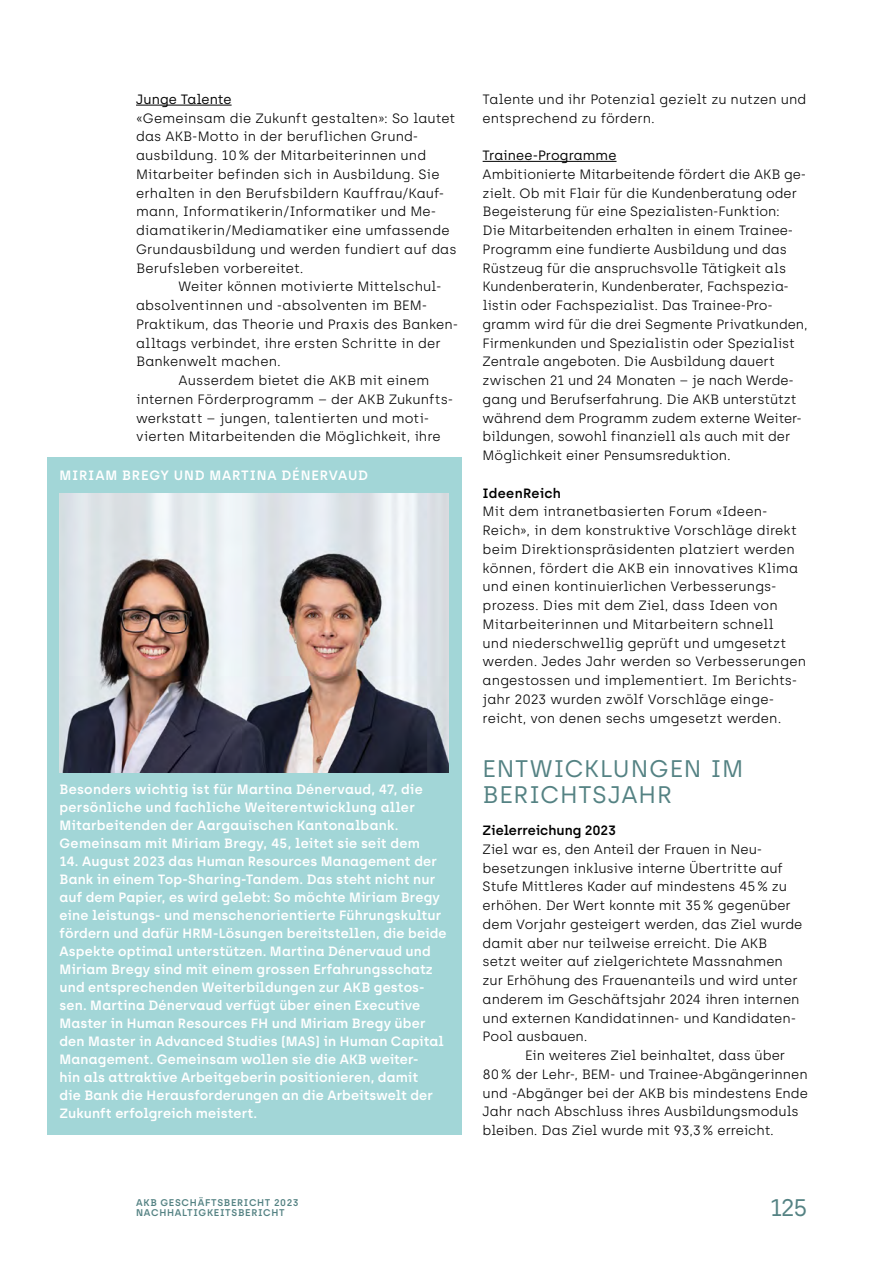
<style>
.page{position:relative;width:893px;height:1263px;background:#fff}
.page>*{position:absolute;margin:0;border:0;box-sizing:border-box;transform-origin:0 0}
.t1{font:24px/25.5px "Archia";letter-spacing:.035em;color:#548283}
.t2{font:300 13.5px/18.8px "Archia";color:#000}
.t3{font:600 13.5px/18px "Archia";letter-spacing:.01em;color:#fff}
.t4{font:600 13.5px "Archia";letter-spacing:.06em;color:#fff}
.t5{font:13.5px "Archia";color:#000}
.t6{font:600 13.5px "Archia";color:#000}
.t7{font:600 13.5px "Archia";letter-spacing:.02em;color:#000}
.t8{font:600 9.75px/9.8px "Archia";letter-spacing:.07em;color:#548283}
</style>
<div class="page">
<div style="left:47px;top:457px;width:414px;height:678px;background:#a2d6d7"></div>
<img style="left:60px;top:493px;width:389px;height:279px">
<hr style="left:136px;top:105px;width:96px;height:1px;background:#000">
<hr style="left:483px;top:161px;width:133px;height:1px;background:#000">
<p class="t5" style="left:136px;top:91px;width:97px">Junge Talente</p>
<p class="t2" style="left:136px;top:108px;width:322px">«Gemeinsam die Zukunft gestalten»: So lautet das AKB-Motto in der beruflichen Grund&shy;ausbildung. 10% der Mitarbeiterinnen und Mitarbeiter befinden sich in Ausbildung. Sie erhalten in den Berufsbildern Kauffrau/Kauf&shy;mann, Informatikerin/Informatiker und Me&shy;diamatikerin/Mediamatiker eine umfassende Grundausbildung und werden fundiert auf das Berufsleben vorbereitet.</p>
<p class="t2" style="left:179px;top:277px;width:264px">Weiter können motivierte Mittelschul-</p>
<p class="t2" style="left:136px;top:296px;width:293px">absolventinnen und -absolventen im BEM-</p>
<p class="t2" style="left:136px;top:315px;width:324px">Praktikum, das Theorie und Praxis des Banken-</p>
<p class="t2" style="left:136px;top:333px;width:306px">alltags verbindet, ihre ersten Schritte in der</p>
<p class="t2" style="left:136px;top:352px;width:146px">Bankenwelt machen.</p>
<p class="t2" style="left:179px;top:371px;width:252px">Ausserdem bietet die AKB mit einem</p>
<p class="t2" style="left:136px;top:390px;width:319px">internen Förderprogramm – der AKB Zukunfts-</p>
<p class="t2" style="left:136px;top:408px;width:295px">werkstatt – jungen, talentierten und moti-</p>
<p class="t2" style="left:136px;top:427px;width:306px">vierten Mitarbeitenden die Möglichkeit, ihre</p>
<p class="t4" style="left:60px;top:467px;width:310px">MIRIAM BREGY UND MARTINA DÉNERVAUD</p>
<p class="t3" style="left:60px;top:780px;width:365px">Besonders wichtig ist für Martina Dénervaud, 47, die persönliche und fachliche Weiterentwicklung aller Mitarbeitenden der Aargauischen Kantonalbank.<br>Gemeinsam mit Miriam Bregy, 45, leitet sie seit dem</p>
<p class="t3" style="left:60px;top:852px;width:389px">14. August 2023 das Human Resources Management der Bank in einem Top-Sharing-Tandem. Das steht nicht nur auf dem Papier, es wird gelebt: So möchte Miriam Bregy eine leistungs- und menschenorientierte Führungskultur fördern und dafür HRM-Lösungen bereitstellen, die beide Aspekte optimal unterstützen. Martina Dénervaud und Miriam Bregy sind mit einem grossen Erfahrungsschatz und entsprechenden Weiterbildungen zur AKB gestos&shy;sen. Martina Dénervaud verfügt über einen Executive Master in Human Resources FH und Miriam Bregy über den Master in Advanced Studies (MAS) in Human Capital Management. Gemeinsam wollen sie die AKB weiter-<br>hin als attraktive Arbeitgeberin positionieren, damit<br>die Bank die Herausforderungen an die Arbeitswelt der Zukunft erfolgreich meistert.</p>
<p class="t2" style="left:483px;top:90px;width:325px">Talente und ihr Potenzial gezielt zu nutzen und entsprechend zu fördern.</p>
<p class="t5" style="left:483px;top:147px;width:135px">Trainee-Programme</p>
<p class="t2" style="left:483px;top:165px;width:326px">Ambitionierte Mitarbeitende fördert die AKB ge&shy;zielt. Ob mit Flair für die Kundenberatung oder Begeisterung für eine Spezialisten-Funktion:<br>Die Mitarbeitenden erhalten in einem Trainee-Programm eine fundierte Ausbildung und das Rüstzeug für die anspruchsvolle Tätigkeit als Kundenberaterin, Kundenberater, Fachspezia&shy;listin oder Fachspezialist. Das Trainee-Pro&shy;gramm wird für die drei Segmente Privatkunden, Firmenkunden und Spezialistin oder Spezialist Zentrale angeboten. Die Ausbildung dauert zwischen 21 und 24 Monaten – je nach Werde&shy;gang und Berufserfahrung. Die AKB unterstützt während dem Programm zudem externe Weiter&shy;bildungen, sowohl finanziell als auch mit der Möglichkeit einer Pensumsreduktion.</p>
<p class="t7" style="left:483px;top:485px;width:80px">IdeenReich</p>
<p class="t2" style="left:483px;top:502px;width:325px">Mit dem intranetbasierten Forum «Ideen-Reich», in dem konstruktive Vorschläge direkt beim Direktionspräsidenten platziert werden können, fördert die AKB ein innovatives Klima und einen kontinuierlichen Verbesserungs&shy;prozess. Dies mit dem Ziel, dass Ideen von Mitarbeiterinnen und Mitarbeitern schnell<br>und niederschwellig geprüft und umgesetzt werden. Jedes Jahr werden so Verbesserungen angestossen und implementiert. Im Berichts&shy;jahr 2023 wurden zwölf Vorschläge einge&shy;reicht, von denen sechs umgesetzt werden.</p>
<h1 class="t1" style="left:483px;top:756px;width:262px">ENTWICKLUNGEN IM<br>BERICHTSJAHR</h1>
<p class="t6" style="left:483px;top:822px;width:135px">Zielerreichung 2023</p>
<p class="t2" style="left:483px;top:840px;width:321px">Ziel war es, den Anteil der Frauen in Neu&shy;besetzungen inklusive interne Übertritte auf Stufe Mittleres Kader auf mindestens 45% zu erhöhen. Der Wert konnte mit 35% gegenüber dem Vorjahr gesteigert werden, das Ziel wurde damit aber nur teilweise erreicht. Die AKB setzt weiter auf zielgerichtete Massnahmen zur Erhöhung des Frauenanteils und wird unter anderem im Geschäftsjahr 2024 ihren internen und externen Kandidatinnen- und Kandidaten-Pool ausbauen.</p>
<p class="t2" style="left:483px;top:1046px;width:327px;text-indent:43px">Ein weiteres Ziel beinhaltet, dass über 80% der Lehr-, BEM- und Trainee-Abgängerinnen und -Abgänger bei der AKB bis mindestens Ende Jahr nach Abschluss ihres Ausbildungsmoduls bleiben. Das Ziel wurde mit 93,3% erreicht.</p>
<p class="t8" style="left:136px;top:1198px;width:164px">AKB GESCHÄFTSBERICHT 2023<br>NACHHALTIGKEITSBERICHT</p>
<h1 class="t1" style="left:770px;top:1195px;width:40px">125</h1>
</div>
